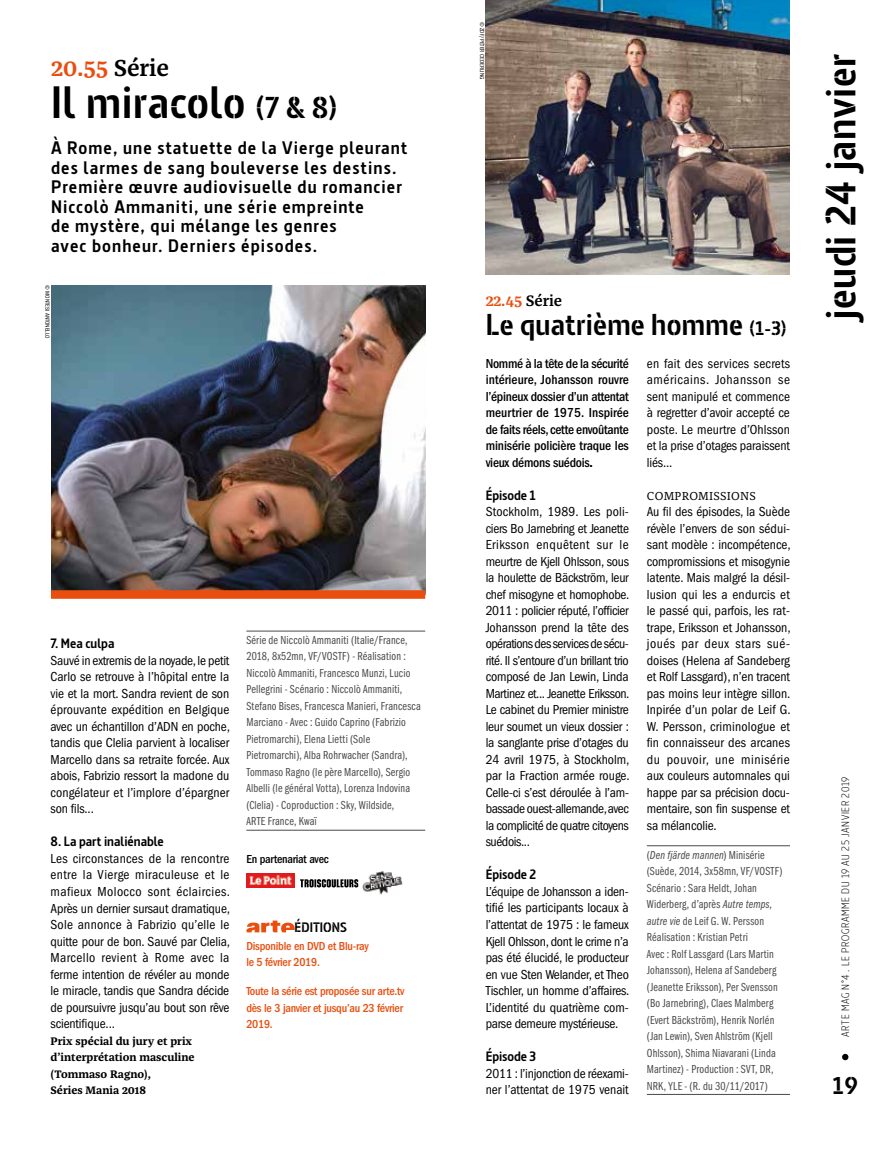
<style>
.page{position:relative;width:893px;height:1149px;background:#fff}
.page>*{position:absolute;margin:0;border:0;box-sizing:border-box;transform-origin:0 0}
.t1{font:700 45px "Barna Stencil";letter-spacing:.015em;color:#000}
.t2{font:700 42px "Barna Stencil";letter-spacing:.015em;color:#000}
.t3{font:700 30px "Barna Stencil";letter-spacing:.01em;color:#000}
.t4{font:700 24.15px "Barna Stencil";color:#000}
.t5{font:600 24px "Franziska OT";letter-spacing:-.01em;color:#e94e0f}
.t6{font:700 18px/19.5px "Barna";letter-spacing:.06em;color:#000}
.t7{font:600 15.75px "Franziska OT";letter-spacing:-.01em;color:#e94e0f}
.t8{font:700 13.65px "Barna Stencil";color:#000}
.t9{font:condensed 13.5px/16.5px "ITC Franklin Gothic Std";letter-spacing:-.01em;color:#000;text-align:justify}
.t10{font:500 condensed 13.5px/16.5px "ITC Franklin Gothic Std";letter-spacing:-.01em;color:#000;text-align:justify}
.t11{font:700 13.5px "Barna";letter-spacing:-.005em;color:#000}
.t12{font:12px/16.5px "ITC Franklin Gothic Std Bk Cp";letter-spacing:.015em;color:#4a4a49}
.t13{font:500 condensed 12px/16.5px "ITC Franklin Gothic Std";letter-spacing:-.02em;color:#e94e0f}
.t14{font:12px "ITC Franklin Gothic Std Bk Cp It";letter-spacing:.01em;color:#4a4a49}
.t15{font:500 condensed 12px "ITC Franklin Gothic Std";letter-spacing:-.02em;color:#000}
.t16{font:12px "Franziska OT";letter-spacing:.015em;color:#000}
.t17{font:700 11.25px/16.5px "Franziska OT";color:#000}
.t18{font:300 10.5px "Barna";letter-spacing:.065em;color:#000}
.t19{font:condensed 6px "ITC Franklin Gothic Std";color:#000}
.s1{color:#000}
.s2{font-size:30px}
.s3{font-size:19.5px}
.s4{font-family:"Gotham Narrow";font-weight:700;font-stretch:normal;font-size:12.75px}
.s5{font-family:"ITC Franklin Gothic Std Bk Cp"}
.s6{font-family:"ITC Franklin Gothic Std Bk Cp It"}
</style>
<div class="page">
<svg style="left:842px;top:1053px;width:6px;height:6px"></svg>
<img style="left:51px;top:285px;width:374px;height:305px">
<div style="left:51px;top:590px;width:374px;height:8px;background:#e94e0f"></div>
<hr style="left:246px;top:630px;width:179px;height:1px;background:#4a4a49">
<hr style="left:246px;top:829px;width:179px;height:1px;background:#4a4a49">
<img style="left:246px;top:873px;width:49px;height:14px">
<svg style="left:300px;top:879px;width:58px;height:8px"></svg>
<img style="left:362px;top:871px;width:41px;height:23px">
<svg style="left:246px;top:920px;width:49px;height:12px"></svg>
<hr style="left:647px;top:845px;width:143px;height:1px;background:#4a4a49">
<hr style="left:647px;top:1093px;width:143px;height:1px;background:#4a4a49">
<img style="left:486px;top:0;width:304px;height:275px">
<h3 class="t5" style="left:51px;top:54px;width:120px">20.55 <span class="s1">Série</span></h3>
<h1 class="t1" style="left:51px;top:75px;width:288px">Il miracolo <span class="s2">(7 &amp; 8)</span></h1>
<p class="t6" style="left:51px;top:138px;width:358px">À Rome, une statuette de la Vierge pleurant des larmes de sang bouleverse les destins.<br>Première œuvre audiovisuelle du romancier Niccolò Ammaniti, une série empreinte<br>de mystère, qui mélange les genres<br>avec bonheur. Derniers épisodes.</p>
<p class="t19" style="left:51px;top:285px;width:55px;rotate:90deg">© MONTESI ANTONELLO</p>
<p class="t11" style="left:51px;top:635px;width:65px">7. Mea culpa</p>
<p class="t9" style="left:51px;top:652px;width:181px">Sauvé in extremis de la noyade, le petit Carlo se retrouve à l’hôpital entre la vie et la mort. Sandra revient de son éprouvante expédition en Belgique avec un échantillon d’ADN en poche, tandis que Clelia parvient à localiser Marcello dans sa retraite forcée. Aux abois, Fabrizio ressort la madone du congélateur et l’implore d’épargner son fils...</p>
<p class="t11" style="left:51px;top:833px;width:115px">8. La part inaliénable</p>
<p class="t9" style="left:51px;top:850px;width:181px">Les circonstances de la rencontre entre la Vierge miraculeuse et le mafieux Molocco sont éclaircies.<br>Après un dernier sursaut dramatique, Sole annonce à Fabrizio qu’elle le quitte pour de bon. Sauvé par Clelia, Marcello revient à Rome avec la ferme intention de révéler au monde le miracle, tandis que Sandra décide de poursuivre jusqu’au bout son rêve scientifique...</p>
<p class="t17" style="left:51px;top:1032px;width:146px">Prix spécial du jury et prix d’interprétation masculine (Tommaso Ragno),<br>Séries Mania 2018</p>
<p class="t12" style="left:246px;top:631px;width:176px">Série de Niccolò Ammaniti (Italie/France, 2018, 8x52mn, VF/VOSTF) - Réalisation :<br>Niccolò Ammaniti, Francesco Munzi, Lucio Pellegrini - Scénario : Niccolò Ammaniti, Stefano Bises, Francesca Manieri, Francesca Marciano - Avec : Guido Caprino (Fabrizio Pietromarchi), Elena Lietti (Sole Pietromarchi), Alba Rohrwacher (Sandra), Tommaso Ragno (le père Marcello), Sergio Albelli (le général Votta), Lorenza Indovina (Clelia) - Coproduction : Sky, Wildside,<br>ARTE France, Kwaï</p>
<p class="t15" style="left:246px;top:852px;width:84px">En partenariat avec</p>
<p class="t8" style="left:295px;top:919px;width:54px">ÉDITIONS</p>
<p class="t13" style="left:246px;top:937px;width:124px">Disponible en DVD et Blu-ray le 5 février 2019.</p>
<p class="t13" style="left:246px;top:982px;width:160px">Toute la série est proposée sur arte.tv dès le 3 janvier et jusqu’au 23 février<br>2019.</p>
<p class="t19" style="left:485px;top:22px;width:59px;rotate:90deg">© ZDF/PETER CEDERLING</p>
<p class="t7" style="left:486px;top:291px;width:78px">22.45 <span class="s1">Série</span></p>
<h3 class="t3" style="left:486px;top:306px;width:302px">Le quatrième homme <span class="s3">(1-3)</span></h3>
<p class="t10" style="left:486px;top:355px;width:145px">Nommé à la tête de la sécurité intérieure, Johansson rouvre l’épineux dossier d’un attentat meurtrier de 1975. Inspirée de faits réels, cette envoûtante minisérie policière traque les vieux démons suédois<span class="s4">.</span></p>
<p class="t11" style="left:486px;top:486px;width:51px">Épisode 1</p>
<p class="t9" style="left:486px;top:503px;width:145px">Stockholm, 1989. Les poli&shy;ciers Bo Jarnebring et Jeanette Eriksson enquêtent sur le meurtre de Kjell Ohlsson, sous la houlette de Bäckström, leur chef misogyne et homophobe.<br>2011 : policier réputé, l’officier Johansson prend la tête des opérations des services de sécu&shy;rité. Il s’entoure d’un brillant trio composé de Jan Lewin, Linda Martinez et... Jeanette Eriksson.<br>Le cabinet du Premier ministre leur soumet un vieux dossier : la sanglante prise d’otages du 24 avril 1975, à Stockholm, par la Fraction armée rouge.<br>Celle-ci s’est déroulée à l’am&shy;bassade ouest-allemande, avec la complicité de quatre citoyens suédois...</p>
<p class="t11" style="left:486px;top:866px;width:52px">Épisode 2</p>
<p class="t9" style="left:486px;top:883px;width:145px">L’équipe de Johansson a iden&shy;tifié les participants locaux à l’attentat de 1975 : le fameux Kjell Ohlsson, dont le crime n’a pas été élucidé, le producteur en vue Sten Welander, et Theo Tischler, un homme d’affaires.<br>L’identité du quatrième com&shy;parse demeure mystérieuse.</p>
<p class="t11" style="left:486px;top:1047px;width:52px">Épisode 3</p>
<p class="t9" style="left:486px;top:1064px;width:145px">2011 : l’injonction de réexami&shy;ner l’attentat de 1975 venait</p>
<p class="t9" style="left:647px;top:355px;width:145px">en fait des services secrets américains. Johansson se sent manipulé et commence à regretter d’avoir accepté ce poste. Le meurtre d’Ohlsson et la prise d’otages paraissent liés...</p>
<p class="t16" style="left:647px;top:488px;width:110px">COMPROMISSIONS</p>
<p class="t9" style="left:647px;top:503px;width:145px">Au fil des épisodes, la Suède révèle l’envers de son sédui&shy;sant modèle : incompétence, compromissions et misogynie latente. Mais malgré la désil&shy;lusion qui les a endurcis et le passé qui, parfois, les rat&shy;trape, Eriksson et Johansson, joués par deux stars sué&shy;doises (Helena af Sandeberg et Rolf Lassgard), n’en tracent pas moins leur intègre sillon.<br>Inpirée d’un polar de Leif G.<br>W. Persson, criminologue et fin connaisseur des arcanes du pouvoir, une minisérie aux couleurs automnales qui happe par sa précision docu&shy;mentaire, son fin suspense et sa mélancolie.</p>
<p class="t14" style="left:647px;top:847px;width:119px"><span class="s5">(</span>Den fjärde mannen<span class="s5">) Minisérie</span></p>
<p class="t12" style="left:647px;top:862px;width:137px">(Suède, 2014, 3x58mn, VF/VOSTF)<br>Scénario : Sara Heldt, Johan<br>Widerberg, d’après <span class="s6">Autre temps, autre vie</span> de Leif G. W. Persson<br>Réalisation : Kristian Petri<br>Avec : Rolf Lassgard (Lars Martin<br>Johansson), Helena af Sandeberg (Jeanette Eriksson), Per Svensson (Bo Jarnebring), Claes Malmberg (Evert Bäckström), Henrik Norlén (Jan Lewin), Sven Ahlström (Kjell<br>Ohlsson), Shima Niavarani (Linda<br>Martinez) - Production : SVT, DR,<br>NRK, YLE - (R. du 30/11/2017)</p>
<h2 class="t2" style="left:815px;top:320px;width:268px;rotate:-90deg">jeudi 24 janvier</h2>
<p class="t18" style="left:839px;top:1036px;width:262px;rotate:-90deg">ARTE MAG N°4 . LE PROGRAMME DU 19 AU 25 JANVIER 2019</p>
<h3 class="t4" style="left:833px;top:1070px;width:27px">19</h3>
</div>
